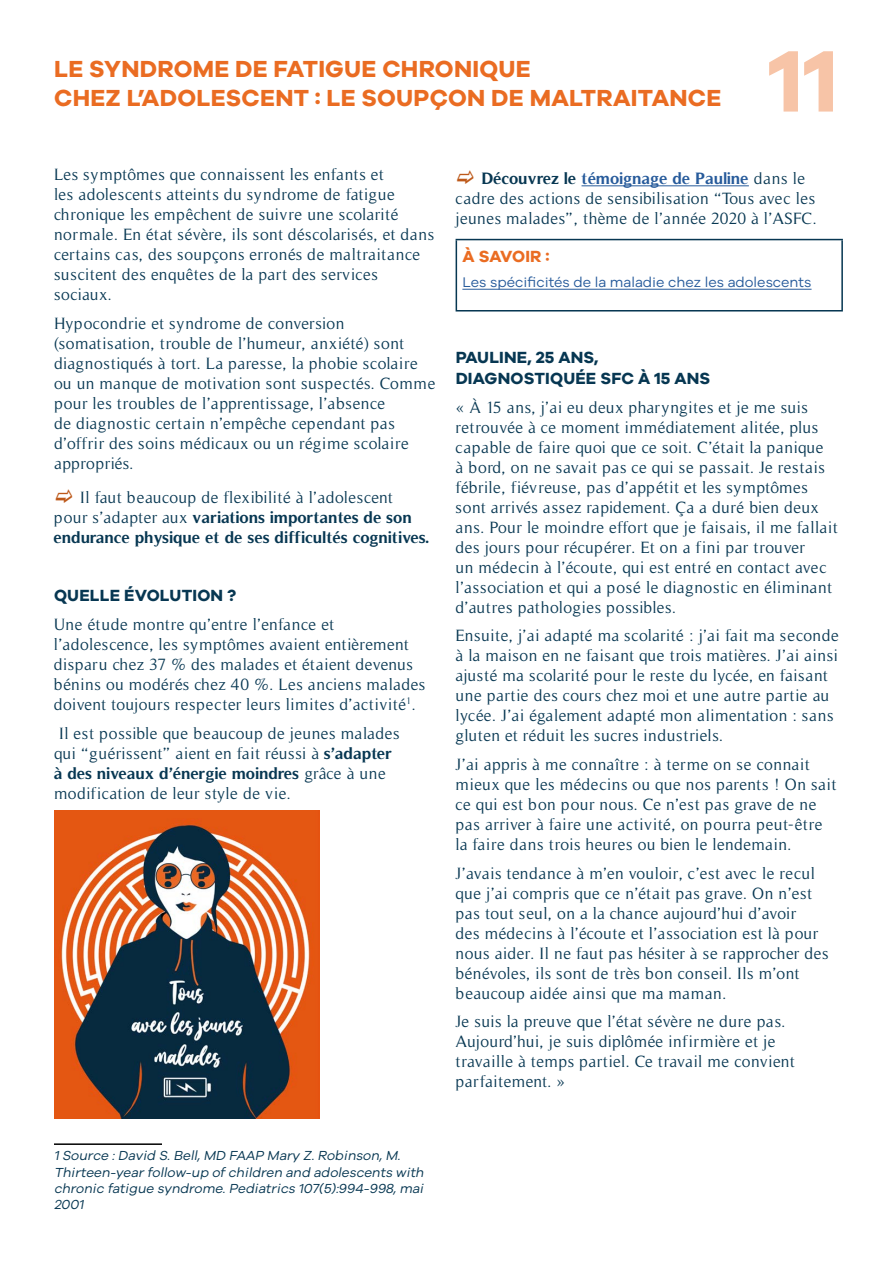
<style>
.page{position:relative;width:893px;height:1263px;background:#fff}
.page>*{position:absolute;margin:0;border:0;box-sizing:border-box;transform-origin:0 0}
.t1{font:700 90px "Galyon";color:#f7c4a7}
.t2{font:700 24px/28.8px "Galyon";letter-spacing:.01em;color:#ea6c22}
.t3{font:16.65px/20px "Timeless";letter-spacing:.03em;color:#073752}
.t4{font:700 16.65px/20px "Timeless";color:#073752}
.t5{font:700 16.65px/21.6px "Galyon";letter-spacing:.01em;color:#073752}
.t6{font:700 16.65px "Galyon";letter-spacing:.005em;color:#ea6c22}
.t7{font:14.4px "Galyon";color:#275b9b}
.t8{font:italic 13.5px/16.2px "Galyon";color:#073752}
.s1{font-weight:400}
.s2{font-weight:700}
.s3{font-weight:700;color:#275b9b}
</style>
<div class="page">
<img style="left:54px;top:810px;width:265px;height:308px">
<hr style="left:54px;top:1143px;width:108px;height:2px;background:#000">
<hr style="left:581px;top:185px;width:168px;height:1px;background:#275b9b">
<hr style="left:456px;top:239px;width:387px;height:1px;background:#073752">
<hr style="left:456px;top:240px;width:1px;height:70px;background:#073752">
<hr style="left:841px;top:240px;width:2px;height:70px;background:#073752">
<hr style="left:456px;top:310px;width:387px;height:1px;background:#073752">
<hr style="left:462px;top:289px;width:349px;height:1px;background:#275b9b">
<h2 class="t2" style="left:54px;top:54px;width:669px">LE SYNDROME DE FATIGUE CHRONIQUE<br>CHEZ L’ADOLESCENT : LE SOUPÇON DE MALTRAITANCE</h2>
<h1 class="t1" style="left:769px;top:25px;width:72px">11</h1>
<p class="t3" style="left:54px;top:165px;width:382px">Les symptômes que connaissent les enfants et<br>les adolescents atteints du syndrome de fatigue chronique les empêchent de suivre une scolarité normale. En état sévère, ils sont déscolarisés, et dans certains cas, des soupçons erronés de maltraitance suscitent des enquêtes de la part des services sociaux.</p>
<p class="t3" style="left:54px;top:313px;width:383px">Hypocondrie et syndrome de conversion (somatisation, trouble de l’humeur, anxiété) sont diagnostiqués à tort. La paresse, la phobie scolaire ou un manque de motivation sont suspectés. Comme pour les troubles de l’apprentissage, l’absence<br>de diagnostic certain n’empêche cependant pas d’offrir des soins médicaux ou un régime scolaire appropriés.</p>
<p class="t4" style="left:54px;top:487px;width:377px;text-indent:26px"><span class="s1">Il faut beaucoup de flexibilité à l’adolescent pour s’adapter aux</span> variations importantes de son endurance physique et de ses difficultés cognitives.</p>
<p class="t5" style="left:54px;top:584px;width:184px">QUELLE ÉVOLUTION ?</p>
<p class="t3" style="left:54px;top:614px;width:373px">Une étude montre qu’entre l’enfance et l’adolescence, les symptômes avaient entièrement disparu chez 37 % des malades et étaient devenus bénins ou modérés chez 40 %. Les anciens malades doivent toujours respecter leurs limites d’activité<sup>1</sup>.</p>
<p class="t3" style="left:54px;top:723px;width:347px;text-indent:5px">Il est possible que beaucoup de jeunes malades qui “guérissent” aient en fait réussi à <span class="s2">s’adapter à des niveaux d’énergie moindres</span> grâce à une modification de leur style de vie.</p>
<p class="t3" style="left:456px;top:169px;width:363px;text-indent:26px"><span class="s2">Découvrez le</span> <span class="s3">témoignage de Pauline</span> dans le cadre des actions de sensibilisation “Tous avec les jeunes malades”, thème de l’année 2020 à l’ASFC.</p>
<p class="t6" style="left:462px;top:246px;width:89px">À SAVOIR :</p>
<p class="t7" style="left:462px;top:272px;width:351px">Les spécificités de la maladie chez les adolescents</p>
<p class="t5" style="left:456px;top:346px;width:256px">PAULINE, 25 ANS,<br>DIAGNOSTIQUÉE SFC À 15 ANS</p>
<p class="t3" style="left:456px;top:397px;width:384px">« À 15 ans, j’ai eu deux pharyngites et je me suis retrouvée à ce moment immédiatement alitée, plus capable de faire quoi que ce soit. C’était la panique<br>à bord, on ne savait pas ce qui se passait. Je restais fébrile, fiévreuse, pas d’appétit et les symptômes sont arrivés assez rapidement. Ça a duré bien deux ans. Pour le moindre effort que je faisais, il me fallait des jours pour récupérer. Et on a fini par trouver<br>un médecin à l’écoute, qui est entré en contact avec l’association et qui a posé le diagnostic en éliminant d’autres pathologies possibles.</p>
<p class="t3" style="left:456px;top:626px;width:385px">Ensuite, j’ai adapté ma scolarité : j’ai fait ma seconde à la maison en ne faisant que trois matières. J’ai ainsi ajusté ma scolarité pour le reste du lycée, en faisant une partie des cours chez moi et une autre partie au lycée. J’ai également adapté mon alimentation : sans gluten et réduit les sucres industriels.</p>
<p class="t3" style="left:456px;top:754px;width:382px">J’ai appris à me connaître : à terme on se connait mieux que les médecins ou que nos parents ! On sait ce qui est bon pour nous. Ce n’est pas grave de ne pas arriver à faire une activité, on pourra peut-être la faire dans trois heures ou bien le lendemain.</p>
<p class="t3" style="left:456px;top:863px;width:374px">J’avais tendance à m’en vouloir, c’est avec le recul que j’ai compris que ce n’était pas grave. On n’est pas tout seul, on a la chance aujourd’hui d’avoir<br>des médecins à l’écoute et l’association est là pour nous aider. Il ne faut pas hésiter à se rapprocher des bénévoles, ils sont de très bon conseil. Ils m’ont beaucoup aidée ainsi que ma maman.</p>
<p class="t3" style="left:456px;top:1012px;width:341px">Je suis la preuve que l’état sévère ne dure pas.<br>Aujourd’hui, je suis diplômée infirmière et je travaille à temps partiel. Ce travail me convient parfaitement. »</p>
<p class="t8" style="left:54px;top:1146px;width:371px">1 Source : David S. Bell, MD FAAP Mary Z. Robinson, M.<br>Thirteen-year follow-up of children and adolescents with chronic fatigue syndrome. Pediatrics 107(5):994-998, mai 2001</p>
</div>
